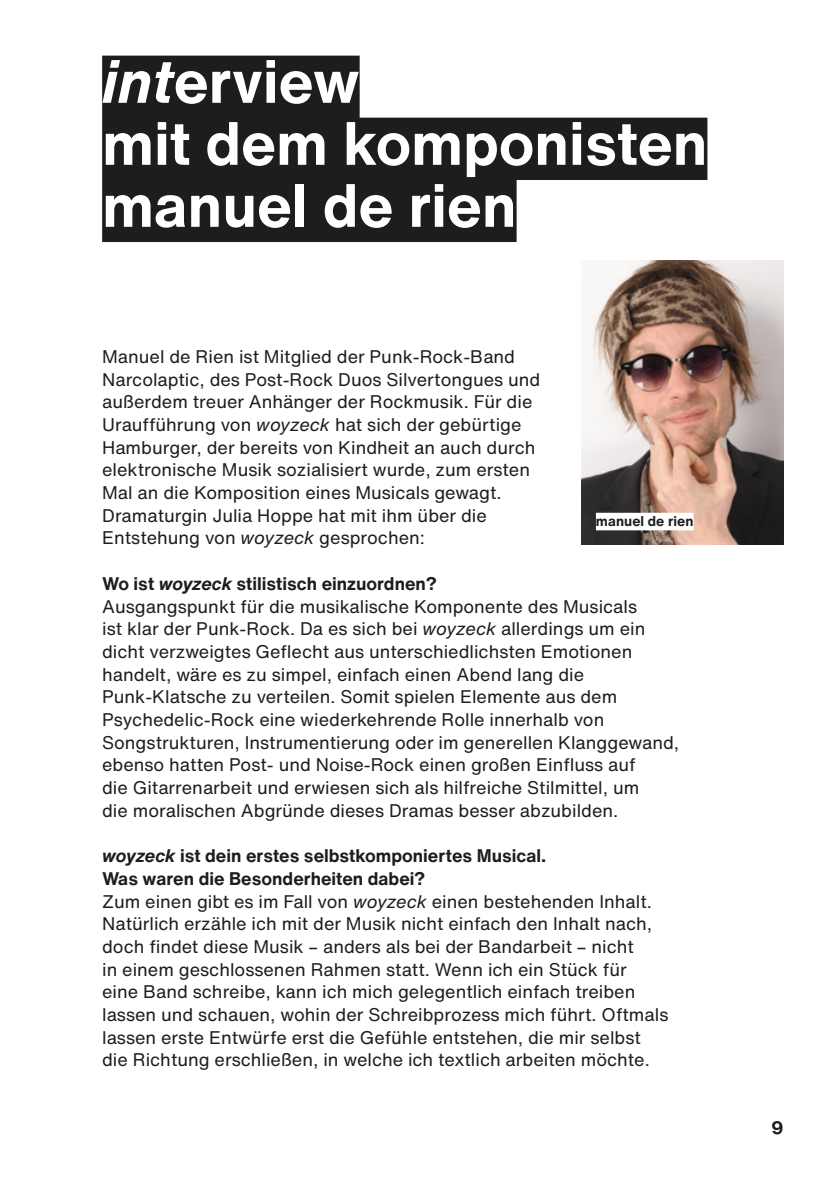
<style>
.page{position:relative;width:840px;height:1191px;background:#fff}
.page>*{position:absolute;margin:0;border:0;box-sizing:border-box;transform-origin:0 0}
.t1{font:700 60px/62px "Helvetica Now Text";color:#fff}
.t2{font:18px/22.6px "Helvetica Now Text";color:#1d1d1b}
.t3{font:700 18px "Helvetica Now Text";color:#1d1d1b}
.t4{font:700 14px "Helvetica Now Text";letter-spacing:.005em;color:#1d1d1b}
.s1{font-style:italic}
.s2{font-weight:700}
.s3{font-weight:700;font-style:italic}
</style>
<div class="page">
<div style="left:102px;top:56px;width:257px;height:62px;background:#1d1d1b"></div>
<div style="left:102px;top:118px;width:605px;height:62px;background:#1d1d1b"></div>
<div style="left:102px;top:180px;width:414px;height:62px;background:#1d1d1b"></div>
<img style="left:581px;top:261px;width:201px;height:283px">
<div style="left:595px;top:513px;width:98px;height:17px;background:#fff"></div>
<h1 class="t1" style="left:102px;top:49px;width:606px"><span class="s1">int</span>erview<br>mit dem komponisten manuel de rien</h1>
<p class="t2" style="left:102px;top:345px;width:439px">Manuel de Rien ist Mitglied der Punk-Rock-Band Narcolaptic, des Post-Rock Duos Silvertongues und außerdem treuer Anhänger der Rockmusik. Für die Uraufführung von <span class="s1">woyzeck</span> hat sich der gebürtige Hamburger, der bereits von Kindheit an auch durch elektronische Musik sozialisiert wurde, zum ersten Mal an die Komposition eines Musicals gewagt.<br>Dramaturgin Julia Hoppe hat mit ihm über die Entstehung von <span class="s1">woyzeck</span> gesprochen:</p>
<p class="t2" style="left:102px;top:571px;width:578px"><span class="s2">Wo ist</span> <span class="s3">woyzeck</span> <span class="s2">stilistisch einzuordnen?<br></span>Ausgangspunkt für die musikalische Komponente des Musicals<br>ist klar der Punk-Rock. Da es sich bei <span class="s1">woyzeck</span> allerdings um ein dicht verzweigtes Geflecht aus unterschiedlichsten Emotionen handelt, wäre es zu simpel, einfach einen Abend lang die Punk-Klatsche zu verteilen. Somit spielen Elemente aus dem Psychedelic-Rock eine wiederkehrende Rolle innerhalb von Songstrukturen, Instrumentierung oder im generellen Klanggewand, ebenso hatten Post- und Noise-Rock einen großen Einfluss auf<br>die Gitarrenarbeit und erwiesen sich als hilfreiche Stilmittel, um<br>die moralischen Abgründe dieses Dramas besser abzubilden.</p>
<p class="t2" style="left:102px;top:844px;width:567px"><span class="s3">woyzeck</span> <span class="s2">ist dein erstes selbstkomponiertes Musical.<br>Was waren die Besonderheiten dabei?<br></span>Zum einen gibt es im Fall von <span class="s1">woyzeck</span> einen bestehenden Inhalt.<br>Natürlich erzähle ich mit der Musik nicht einfach den Inhalt nach, doch findet diese Musik – anders als bei der Bandarbeit – nicht<br>in einem geschlossenen Rahmen statt. Wenn ich ein Stück für<br>eine Band schreibe, kann ich mich gelegentlich einfach treiben lassen und schauen, wohin der Schreibprozess mich führt. Oftmals lassen erste Entwürfe erst die Gefühle entstehen, die mir selbst die Richtung erschließen, in welche ich textlich arbeiten möchte.</p>
<p class="t4" style="left:595px;top:510px;width:99px">manuel de rien</p>
<p class="t3" style="left:770px;top:1114px;width:13px">9</p>
</div>
